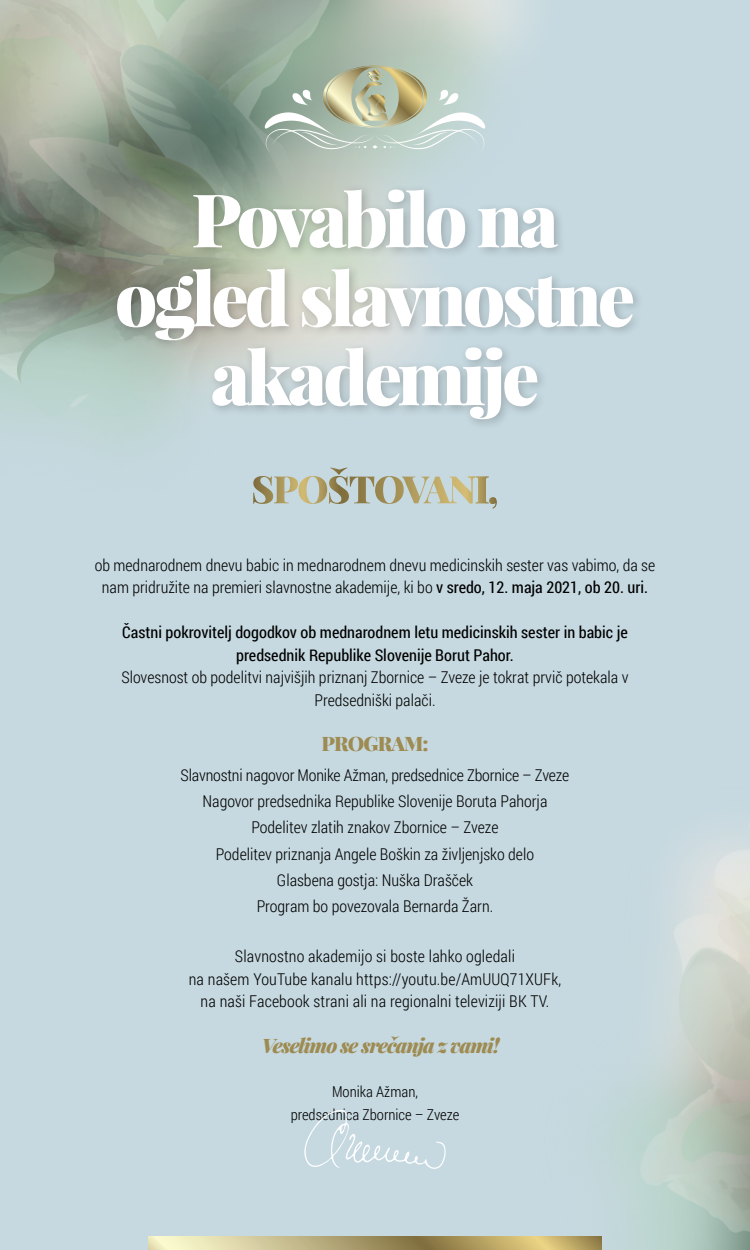
<style>
.page{position:relative;width:750px;height:1250px;background:#c6d9e0}
.page>*{position:absolute;margin:0;border:0;box-sizing:border-box;transform-origin:0 0}
.t1{font:900 74px/79px "Playfair Display";letter-spacing:-.05em;color:#fff;text-align:center}
.t2{font:italic 900 20px "Playfair Display";letter-spacing:-.05em;color:#9e8b52}
.t3{font:900 20px "Playfair Display";letter-spacing:-.04em;color:#9e8b52}
.t4{font:300 16.25px/22.5px "Roboto Condensed";color:#000;text-align:center}
.t5{font:16.25px/22.5px "Roboto Condensed";color:#000;text-align:center}
.t6{font:300 15px "Roboto Condensed";color:#000}
.s1{font-weight:400}
.s2{font-weight:300}
</style>
<div class="page">
<img style="left:363px;top:0;width:160px;height:183px">
<img style="left:404px;top:476px;width:93px;height:33px">
<svg style="left:363px;top:476px;width:41px;height:28px"></svg>
<img style="left:0;top:0;width:363px;height:504px">
<div style="left:111px;top:183px;width:533px;height:247px;background:#000;opacity:.21"></div>
<img style="left:601px;top:825px;width:149px;height:425px">
<svg style="left:304px;top:1110px;width:142px;height:59px"></svg>
<svg style="left:265px;top:66px;width:220px;height:87px;background:#b6c3b1"></svg>
<svg style="left:149px;top:1236px;width:452px;height:14px;background:#bfb17c"></svg>
<p class="t1" style="left:115px;top:179px;width:522px">Povabilo na ogled slavnostne akademije</p>
<p class="t4" style="left:95px;top:553px;width:562px">ob mednarodnem dnevu babic in mednarodnem dnevu medicinskih sester vas vabimo, da se nam pridružite na premieri slavnostne akademije, ki bo <span class="s1">v sredo, 12. maja 2021, ob 20. uri.</span></p>
<p class="t5" style="left:121px;top:621px;width:509px">Častni pokrovitelj dogodkov ob mednarodnem letu medicinskih sester in babic je predsednik Republike Slovenije Borut Pahor.<br><span class="s2">Slovesnost ob podelitvi najvišjih priznanj Zbornice – Zveze je tokrat prvič potekala v Predsedniški palači.</span></p>
<p class="t3" style="left:322px;top:730px;width:108px">PROGRAM:</p>
<p class="t4" style="left:181px;top:763px;width:390px">Slavnostni nagovor Monike Ažman, predsednice Zbornice – Zveze</p>
<p class="t4" style="left:203px;top:789px;width:346px">Nagovor predsednika Republike Slovenije Boruta Pahorja</p>
<p class="t4" style="left:251px;top:816px;width:249px">Podelitev zlatih znakov Zbornice – Zveze</p>
<p class="t4" style="left:216px;top:842px;width:320px">Podelitev priznanja Angele Boškin za življenjsko delo</p>
<p class="t4" style="left:277px;top:868px;width:198px">Glasbena gostja: Nuška Drašček</p>
<p class="t4" style="left:257px;top:894px;width:238px">Program bo povezovala Bernarda Žarn.</p>
<p class="t4" style="left:189px;top:944px;width:374px">Slavnostno akademijo si boste lahko ogledali<br>na našem YouTube kanalu https://youtu.be/AmUUQ71XUFk,</p>
<p class="t4" style="left:201px;top:989px;width:350px">na naši Facebook strani ali na regionalni televiziji BK TV.</p>
<p class="t2" style="left:262px;top:1031px;width:239px">Veselimo se srečanja z vami!</p>
<p class="t6" style="left:332px;top:1081px;width:87px">Monika Ažman,</p>
<p class="t6" style="left:291px;top:1104px;width:170px">predsednica Zbornice – Zveze</p>
</div>
